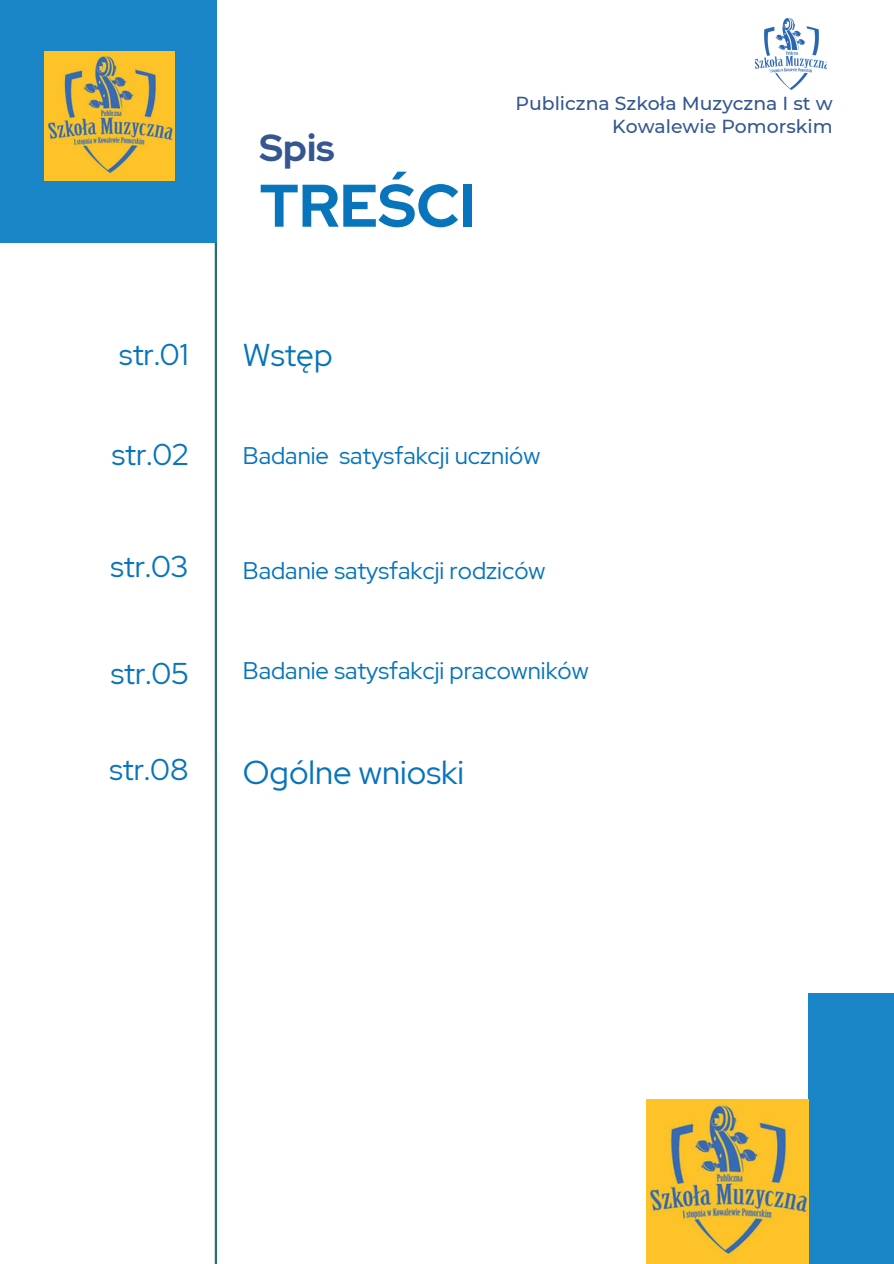
<style>
.page{position:relative;width:894px;height:1264px;background:#fff}
.page>*{position:absolute;margin:0;border:0;box-sizing:border-box;transform-origin:0 0}
.t1{font:700 60px "Red Hat Display";color:#0774bb}
.t2{font:700 37.5px "Red Hat Display";color:#355691}
.t3{font:33px "Red Hat Display";color:#0774bb}
.t4{font:31.5px "Red Hat Display";color:#0774bb}
.t5{font:30px "Red Hat Display";color:#0774bb}
.t6{font:24px "Red Hat Display";color:#0774bb}
.t7{font:500 18.75px/22.5px "Montserrat";color:#355691;text-align:right}
</style>
<div class="page">
<div style="left:0;top:0;width:217px;height:242px;background:#1b86c7"></div>
<div style="left:808px;top:993px;width:85px;height:270px;background:#1b86c7"></div>
<img style="left:646px;top:1099px;width:162px;height:164px">
<hr style="left:215px;top:242px;width:2px;height:1021px;background:#2a6d6d">
<img style="left:45px;top:51px;width:129px;height:129px">
<img style="left:755px;top:19px;width:71px;height:71px">
<p class="t5" style="left:119px;top:334px;width:71px">str.01</p>
<h3 class="t2" style="left:259px;top:123px;width:76px">Spis</h3>
<h3 class="t1" style="left:259px;top:166px;width:217px">TREŚCI</h3>
<h3 class="t7" style="left:515px;top:92px;width:318px">Publiczna Szkoła Muzyczna I st w<br>Kowalewie Pomorskim</h3>
<h3 class="t4" style="left:243px;top:334px;width:91px">Wstęp</h3>
<p class="t5" style="left:112px;top:434px;width:78px">str.02</p>
<h2 class="t6" style="left:243px;top:439px;width:299px">Badanie satysfakcji uczniów</h2>
<h4 class="t5" style="left:110px;top:546px;width:79px">str.03</h4>
<h4 class="t6" style="left:243px;top:555px;width:304px">Badanie satysfakcji rodziców</h4>
<p class="t5" style="left:111px;top:653px;width:79px">str.05</p>
<h3 class="t6" style="left:243px;top:655px;width:347px">Badanie satysfakcji pracowników</h3>
<h1 class="t5" style="left:109px;top:749px;width:80px">str.08</h1>
<h3 class="t3" style="left:243px;top:750px;width:222px">Ogólne wnioski</h3>
</div>
